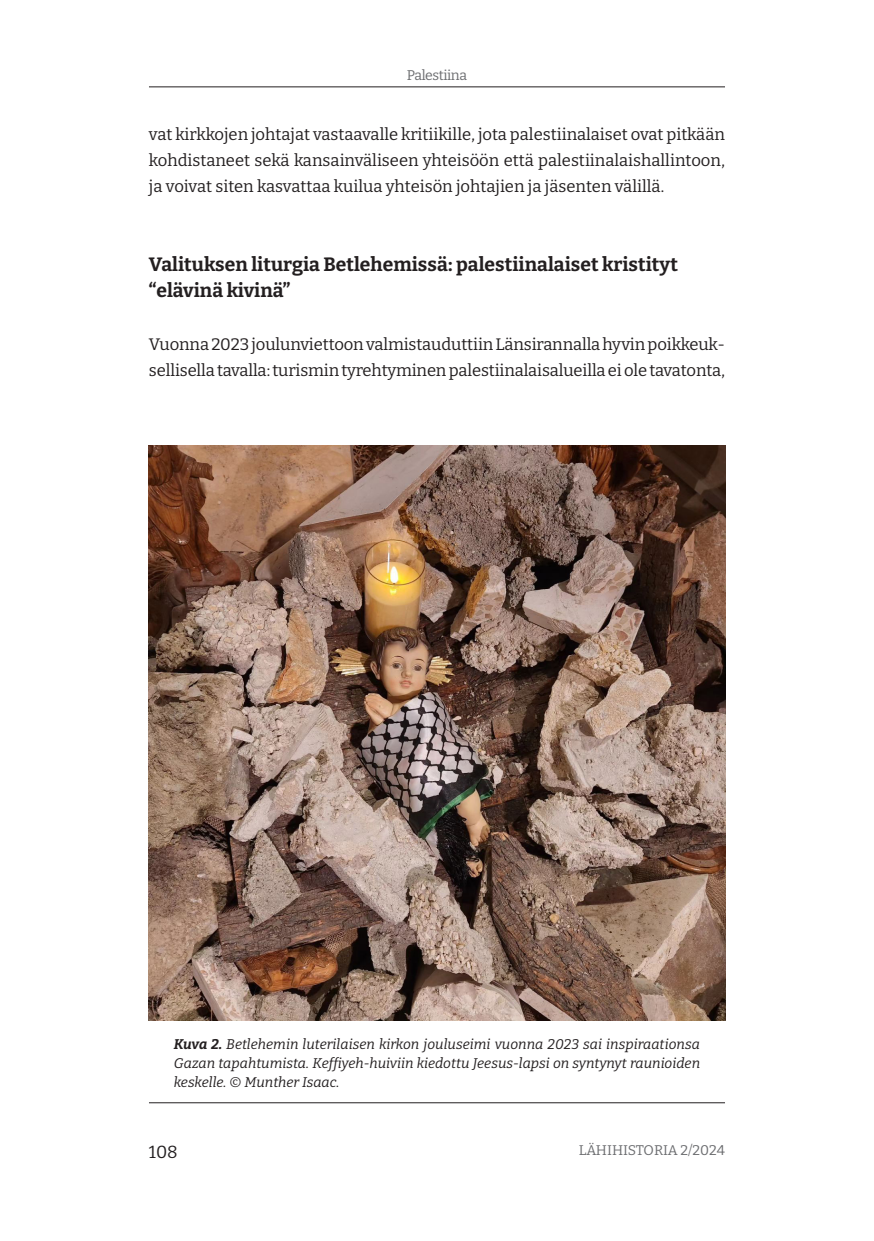
<style>
.page{position:relative;width:874px;height:1241px;background:#fff}
.page>*{position:absolute;margin:0;border:0;box-sizing:border-box;transform-origin:0 0}
.Väliotsikko1{font:700 19.25px/26.2px "Bitter";color:#231f20}
.t1{font:17.5px "Bitter";color:#231f20}
.Leipäteksti{font:16.62px/26.2px "Bitter";color:#231f20;text-align:justify}
.Leipäteksti_ensimmäinen_kappale{font:16.62px/26.2px "Bitter";letter-spacing:-.01em;color:#231f20}
.Kuvateksti{font:italic 14px/19.2px "Bitter";color:#231f20;text-align:justify}
.t2{font:14px "Bitter";color:#6c6d70}
.t3{font:14px "Bitter";letter-spacing:-.03em;color:#6c6d70}
.s1{font-weight:700}
</style>
<div class="page">
<hr style="left:149px;top:86px;width:575px;height:1px;background:#231f20">
<img style="left:149px;top:445px;width:575px;height:575px">
<hr style="left:149px;top:1102px;width:575px;height:1px;background:#231f20">
<p class="t3" style="left:407px;top:66px;width:62px">Palestiina</p>
<p class="Leipäteksti" style="left:149px;top:120px;width:577px">vat kirkkojen johtajat vastaavalle kritiikille, jota palestiinalaiset ovat pitkään kohdistaneet sekä kansainväliseen yhteisöön että palestiinalaishallintoon, ja voivat siten kasvattaa kuilua yhteisön johtajien ja jäsenten välillä.</p>
<p class="Väliotsikko1" style="left:149px;top:251px;width:530px">Valituksen liturgia Betlehemissä: palestiinalaiset kristityt “elävinä kivinä”</p>
<p class="Leipäteksti_ensimmäinen_kappale" style="left:149px;top:330px;width:577px">Vuonna 2023 joulunviettoon valmistauduttiin Länsirannalla hyvin poikkeuk&shy;sellisella tavalla: turismin tyrehtyminen palestiinalaisalueilla ei ole tavatonta,</p>
<p class="Kuvateksti" style="left:174px;top:1033px;width:527px"><span class="s1">Kuva 2.</span> Betlehemin luterilaisen kirkon jouluseimi vuonna 2023 sai inspiraationsa Gazan tapahtumista. Keffiyeh-huiviin kiedottu Jeesus-lapsi on syntynyt raunioiden keskelle. © Munther Isaac.</p>
<p class="t1" style="left:149px;top:1140px;width:30px">108</p>
<p class="t2" style="left:578px;top:1140px;width:147px">LÄHIHISTORIA 2/2024</p>
</div>
